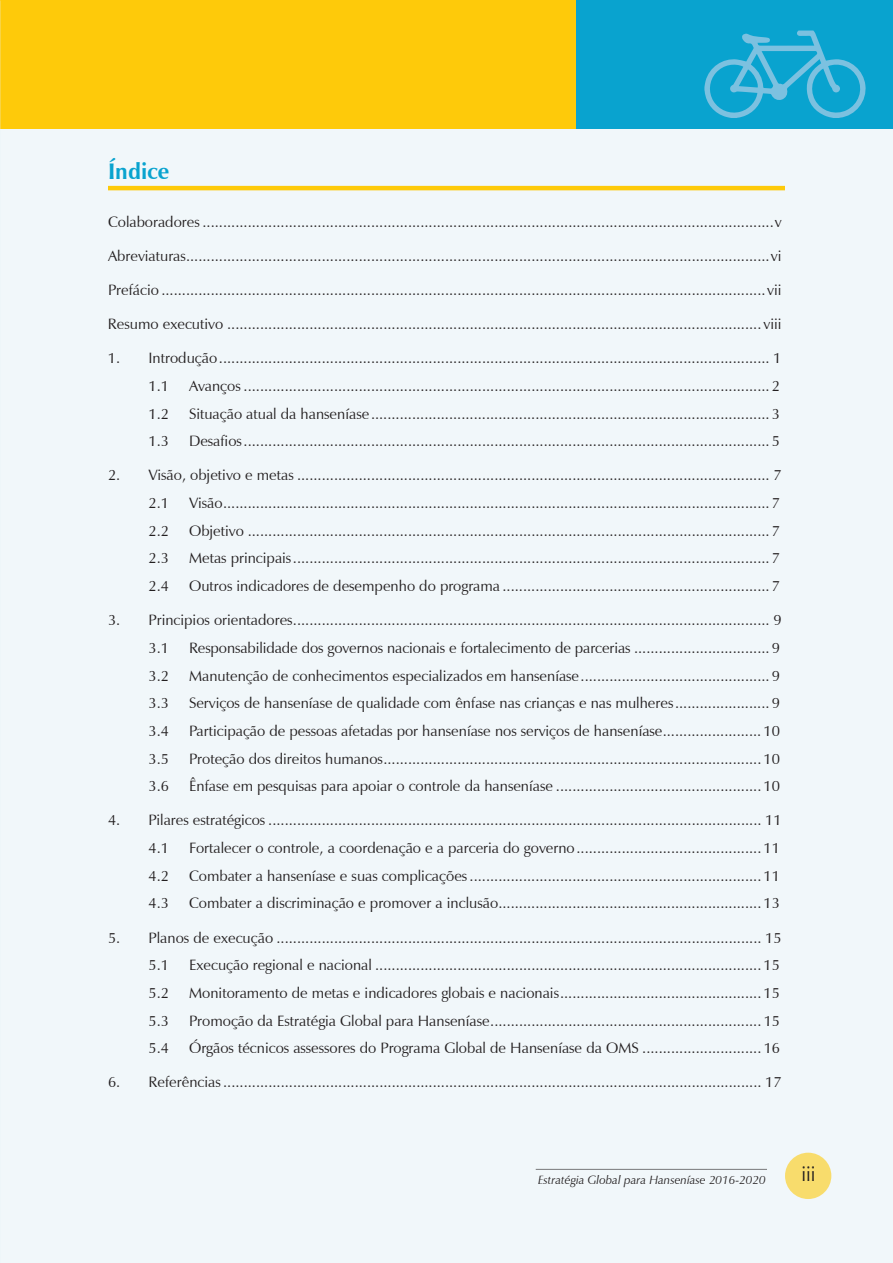
<style>
.page{position:relative;width:893px;height:1263px;background:#f1f7fa}
.page>*{position:absolute;margin:0;border:0;box-sizing:border-box;transform-origin:0 0}
.t1{font:700 22.5px "Zapf Humanist 601 BT";color:#09a3cf}
.t2{font:21px "Zapf Humanist 601 BT";color:#231f20;scale:.9 1}
.t3{font:15px/27.6px "Zapf Humanist 601 BT";color:#231f20}
.t4{font:italic 12px "Zapf Humanist 601 BT";color:#231f20}
</style>
<div class="page">
<div style="left:0;top:0;width:893px;height:128px;background:#feca0a"></div>
<div style="left:577px;top:0;width:316px;height:128px;background:#09a3cf"></div>
<div style="left:785px;top:1153px;width:46px;height:46px;background:#f8dc6c;border-radius:50%"></div>
<svg style="left:704px;top:31px;width:162px;height:87px"></svg>
<hr style="left:536px;top:1169px;width:231px;height:1px;background:#231f20">
<hr style="left:108px;top:186px;width:677px;height:4px;background:#feca0a">
<h1 class="t1" style="left:108px;top:157px;width:63px">Índice</h1>
<p class="t3" style="left:108px;top:208px;width:675px">Colaboradores ...........................................................................................................................................v</p>
<p class="t3" style="left:108px;top:242px;width:675px">Abreviaturas..............................................................................................................................................vi</p>
<p class="t3" style="left:108px;top:276px;width:675px">Prefácio ...................................................................................................................................................vii</p>
<p class="t3" style="left:108px;top:310px;width:675px">Resumo executivo .................................................................................................................................. viii</p>
<p class="t3" style="left:148px;top:344px;width:634px;text-indent:-40px">1. Introdução...................................................................................................................................... 1<br>1.1</p>
<p class="t3" style="left:189px;top:372px;width:592px">Avanços ................................................................................................................................ 2</p>
<p class="t3" style="left:148px;top:400px;width:22px">1.2</p>
<p class="t3" style="left:189px;top:400px;width:593px">Situação atual da hanseníase................................................................................................. 3</p>
<p class="t3" style="left:149px;top:427px;width:22px">1.3</p>
<p class="t3" style="left:189px;top:427px;width:592px">Desafios................................................................................................................................ 5</p>
<p class="t3" style="left:149px;top:461px;width:634px;text-indent:-41px">2. Visão, objetivo e metas ................................................................................................................... 7<br>2.1</p>
<p class="t3" style="left:189px;top:489px;width:593px">Visão..................................................................................................................................... 7</p>
<p class="t3" style="left:149px;top:517px;width:22px">2.2</p>
<p class="t3" style="left:189px;top:517px;width:593px">Objetivo ............................................................................................................................... 7</p>
<p class="t3" style="left:149px;top:544px;width:22px">2.3</p>
<p class="t3" style="left:189px;top:544px;width:593px">Metas principais.................................................................................................................... 7</p>
<p class="t3" style="left:149px;top:572px;width:22px">2.4</p>
<p class="t3" style="left:189px;top:572px;width:593px">Outros indicadores de desempenho do programa ................................................................. 7</p>
<p class="t3" style="left:149px;top:606px;width:635px;text-indent:-41px">3. Principios orientadores.................................................................................................................... 9<br>3.1</p>
<p class="t3" style="left:189px;top:634px;width:593px">Responsabilidade dos governos nacionais e fortalecimento de parcerias ................................. 9</p>
<p class="t3" style="left:149px;top:662px;width:22px">3.2</p>
<p class="t3" style="left:189px;top:662px;width:593px">Manutenção de conhecimentos especializados em hanseníase.............................................. 9</p>
<p class="t3" style="left:149px;top:689px;width:22px">3.3</p>
<p class="t3" style="left:189px;top:689px;width:593px">Serviços de hanseníase de qualidade com ênfase nas crianças e nas mulheres....................... 9</p>
<p class="t3" style="left:149px;top:717px;width:22px">3.4</p>
<p class="t3" style="left:189px;top:717px;width:593px">Participação de pessoas afetadas por hanseníase nos serviços de hanseníase........................ 10</p>
<p class="t3" style="left:149px;top:745px;width:22px">3.5</p>
<p class="t3" style="left:189px;top:745px;width:593px">Proteção dos direitos humanos............................................................................................ 10</p>
<p class="t3" style="left:149px;top:772px;width:22px">3.6</p>
<p class="t3" style="left:189px;top:772px;width:593px">Ênfase em pesquisas para apoiar o controle da hanseníase .................................................. 10</p>
<p class="t3" style="left:149px;top:806px;width:635px;text-indent:-40px">4. Pilares estratégicos ........................................................................................................................ 11<br>4.1</p>
<p class="t3" style="left:189px;top:834px;width:593px">Fortalecer o controle, a coordenação e a parceria do governo............................................. 11</p>
<p class="t3" style="left:149px;top:862px;width:22px">4.2</p>
<p class="t3" style="left:189px;top:862px;width:593px">Combater a hanseníase e suas complicações ....................................................................... 11</p>
<p class="t3" style="left:149px;top:889px;width:22px">4.3</p>
<p class="t3" style="left:189px;top:889px;width:593px">Combater a discriminação e promover a inclusão................................................................ 13</p>
<p class="t3" style="left:149px;top:923px;width:635px;text-indent:-40px">5. Planos de execução ...................................................................................................................... 15<br>5.1</p>
<p class="t3" style="left:189px;top:951px;width:593px">Execução regional e nacional .............................................................................................. 15</p>
<p class="t3" style="left:149px;top:979px;width:22px">5.2</p>
<p class="t3" style="left:189px;top:979px;width:593px">Monitoramento de metas e indicadores globais e nacionais................................................. 15</p>
<p class="t3" style="left:149px;top:1006px;width:22px">5.3</p>
<p class="t3" style="left:189px;top:1006px;width:593px">Promoção da Estratégia Global para Hanseníase.................................................................. 15</p>
<p class="t3" style="left:149px;top:1034px;width:22px">5.4</p>
<p class="t3" style="left:189px;top:1034px;width:592px">Órgãos técnicos assessores do Programa Global de Hanseníase da OMS ............................. 16</p>
<p class="t3" style="left:108px;top:1068px;width:675px">6. Referências ................................................................................................................................... 17</p>
<p class="t4" style="left:538px;top:1172px;width:229px">Estratégia Global para Hanseníase 2016-2020</p>
<h2 class="t2" style="left:801px;top:1160px;width:17px">iii</h2>
</div>
